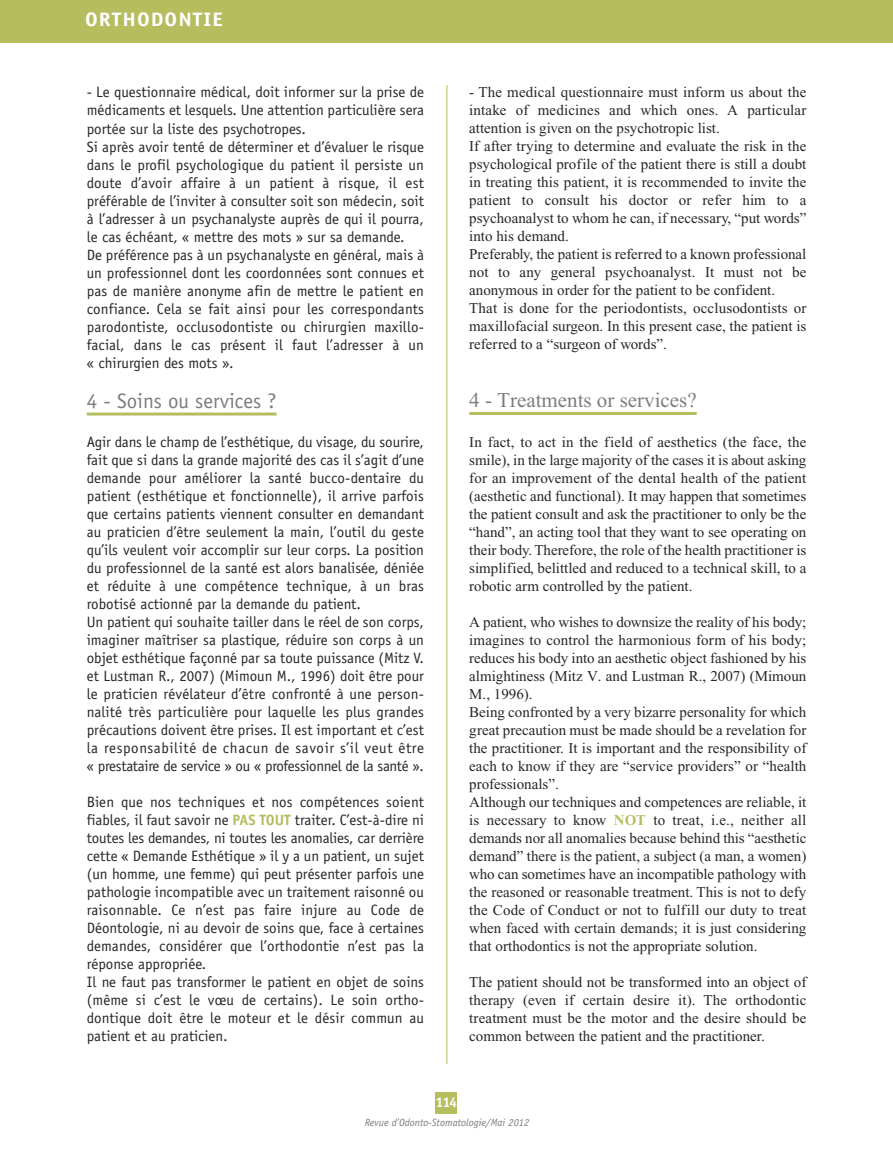
<style>
.page{position:relative;width:893px;height:1149px;background:#fff}
.page>*{position:absolute;margin:0;border:0;box-sizing:border-box;transform-origin:0 0}
.t1{font:21px "Times New Roman";color:#7d7d7d}
.t2{font:21px "Officina Sans";color:#7d7d7d}
.t3{font:700 19.5px "Officina Sans";letter-spacing:.05em;color:#fff;scale:1.1 1}
.t4{font:15px/18px "Officina Sans";color:#272627}
.t5{font:15px/18px "Times New Roman";color:#272627;text-align:justify}
.t6{font:700 14.25px "Officina Sans";color:#fff}
.t7{font:italic 10.5px "Officina Sans";color:#7d7d7d}
.s1{font-weight:700;color:#b5bd5f}
.s2{font-style:inherit}
</style>
<div class="page">
<div style="left:436px;top:1091px;width:21px;height:22px;background:#b5bd5f"></div>
<div style="left:0;top:0;width:893px;height:43px;background:#b5bd5f"></div>
<hr style="left:446px;top:85px;width:1px;height:978px;background:#b5bd5f">
<hr style="left:87px;top:412px;width:190px;height:3px;background:#b5bd5f">
<hr style="left:469px;top:412px;width:228px;height:3px;background:#b5bd5f">
<h2 class="t3" style="left:85px;top:12px;width:127px">ORTHODONTIE</h2>
<p class="t4" style="left:87px;top:85px;width:339px">- Le questionnaire médical, doit informer sur la prise de médicaments et lesquels. Une attention particulière sera portée sur la liste des psychotropes.<br>Si après avoir tenté de déterminer et d’évaluer le risque dans le profil psychologique du patient il persiste un doute d’avoir affaire à un patient à risque, il est préférable de l’inviter à consulter soit son médecin, soit à l’adresser à un psychanalyste auprès de qui il pourra, le cas échéant, « mettre des mots » sur sa demande.<br>De préférence pas à un psychanalyste en général, mais à un professionnel dont les coordonnées sont connues et pas de manière anonyme afin de mettre le patient en confiance. Cela se fait ainsi pour les correspondants parodontiste, occlusodontiste ou chirurgien maxillo&shy;facial, dans le cas présent il faut l’adresser à un « chirurgien des mots ».</p>
<h1 class="t2" style="left:87px;top:393px;width:191px">4 - Soins ou services ?</h1>
<p class="t4" style="left:87px;top:434px;width:339px">Agir dans le champ de l’esthétique, du visage, du sourire, fait que si dans la grande majorité des cas il s’agit d’une demande pour améliorer la santé bucco-dentaire du patient (esthétique et fonctionnelle), il arrive parfois que certains patients viennent consulter en demandant au praticien d’être seulement la main, l’outil du geste qu’ils veulent voir accomplir sur leur corps. La position du professionnel de la santé est alors banalisée, déniée et réduite à une compétence technique, à un bras robotisé actionné par la demande du patient.<br>Un patient qui souhaite tailler dans le réel de son corps, imaginer maîtriser sa plastique, réduire son corps à un objet esthétique façonné par sa toute puissance (Mitz V. et Lustman R., 2007) (Mimoun M., 1996) doit être pour le praticien révélateur d’être confronté à une person&shy;nalité très particulière pour laquelle les plus grandes précautions doivent être prises. Il est important et c’est la responsabilité de chacun de savoir s’il veut être « prestataire de service » ou « professionnel de la santé ».</p>
<p class="t4" style="left:87px;top:794px;width:339px">Bien que nos techniques et nos compétences soient fiables, il faut savoir ne <span class="s1">PAS TOUT</span> traiter. C’est-à-dire ni toutes les demandes, ni toutes les anomalies, car derrière cette « Demande Esthétique » il y a un patient, un sujet (un homme, une femme) qui peut présenter parfois une pathologie incompatible avec un traitement raisonné ou raisonnable. Ce n’est pas faire injure au Code de Déontologie, ni au devoir de soins que, face à certaines demandes, considérer que l’orthodontie n’est pas la réponse appropriée.<br>Il ne faut pas transformer le patient en objet de soins (même si c’est le vœu de certains). Le soin ortho&shy;dontique doit être le moteur et le désir commun au patient et au praticien.</p>
<p class="t5" style="left:469px;top:84px;width:339px;text-align:left">- The medical questionnaire must inform us about the intake of medicines and which ones. A particular attention is given on the psychotropic list.<br>If after trying to determine and evaluate the risk in the psychological profile of the patient there is still a doubt in treating this patient, it is recommended to invite the patient to consult his doctor or refer him to a psychoanalyst to whom he can, if necessary, “put words” into his demand.<br>Preferably, the patient is referred to a known professional not to any general psychoanalyst. It must not be anonymous in order for the patient to be confident.<br>That is done for the periodontists, occlusodontists or maxillofacial surgeon. In this present case, the patient is referred to a “surgeon of words”.</p>
<h1 class="t1" style="left:469px;top:388px;width:229px">4 - Treatments or services?</h1>
<p class="t5" style="left:469px;top:434px;width:339px">In fact, to act in the field of aesthetics (the face, the smile), in the large majority of the cases it is about asking for an improvement of the dental health of the patient (aesthetic and functional). It may happen that sometimes the patient consult and ask the practitioner to only be the “hand”, an acting tool that they want to see operating on their body. Therefore, the role of the health practitioner is simplified, belittled and reduced to a technical skill, to a robotic arm controlled by the patient.</p>
<p class="t5" style="left:469px;top:614px;width:339px">A patient, who wishes to downsize the reality of his body; imagines to control the harmonious form of his body; reduces his body into an aesthetic object fashioned by his almightiness <span class="s2">(Mitz V. and Lustman R., 2007) (Mimoun M., 1996).</span></p>
<p class="t5" style="left:469px;top:704px;width:339px;text-align:left">Being confronted by a very bizarre personality for which great precaution must be made should be a revelation for the practitioner. It is important and the responsibility of each to know if they are “service providers” or “health professionals”.<br>Although our techniques and competences are reliable, it is necessary to know <span class="s1">NOT</span> to treat, i.e., neither all demands nor all anomalies because behind this “aesthetic demand” there is the patient, a subject (a man, a women) who can sometimes have an incompatible pathology with the reasoned or reasonable treatment. This is not to defy the Code of Conduct or not to fulfill our duty to treat when faced with certain demands; it is just considering that orthodontics is not the appropriate solution.</p>
<p class="t5" style="left:469px;top:974px;width:339px">The patient should not be transformed into an object of therapy (even if certain desire it). The orthodontic treatment must be the motor and the desire should be common between the patient and the practitioner.</p>
<p class="t6" style="left:435px;top:1096px;width:23px">114</p>
<p class="t7" style="left:365px;top:1117px;width:166px">Revue d’Odonto-Stomatologie/Mai 2012</p>
</div>
